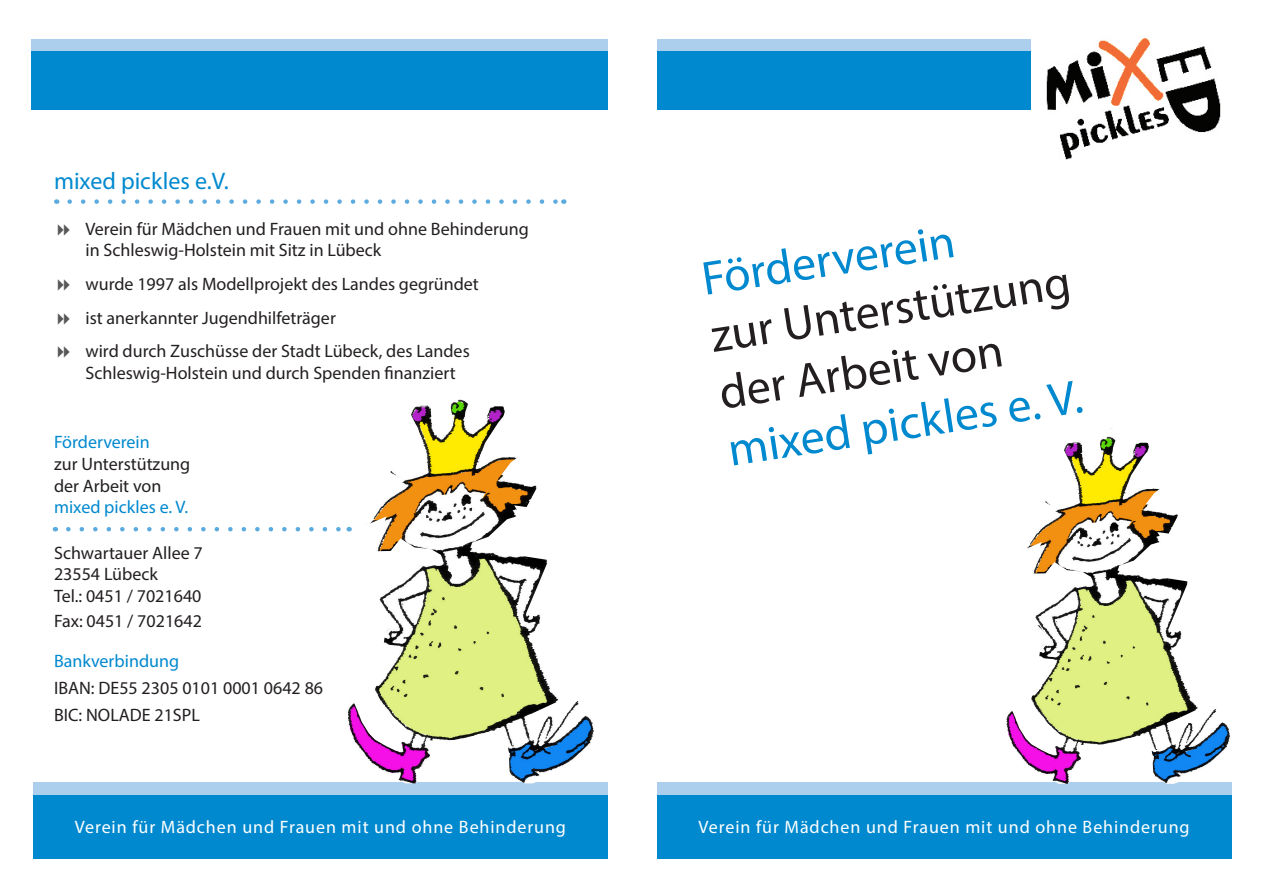
<style>
.page{position:relative;width:1263px;height:893px;background:#fff}
.page>*{position:absolute;margin:0;border:0;box-sizing:border-box;transform-origin:0 0}
.t1{font:48px/57.6px "Myriad Pro";color:#231f20}
.t2{font:48px "Myriad Pro";color:#0089cf}
.t3{font:24px "Myriad Pro";color:#0089cf}
.t4{font:18px/21.6px "Myriad Pro";color:#231f20}
.t5{font:18px "Myriad Pro";letter-spacing:.05em;color:#fff}
.t6{font:18px "Myriad Pro";color:#0089cf}
.s1{color:#0089cf}
</style>
<div class="page">
<div style="left:657px;top:796px;width:574px;height:63px;background:#0089cf"></div>
<div style="left:657px;top:782px;width:574px;height:13px;background:#accfed"></div>
<div style="left:33px;top:796px;width:574px;height:63px;background:#0089cf"></div>
<div style="left:33px;top:782px;width:574px;height:13px;background:#accfed"></div>
<svg style="left:68px;top:527px;width:273px;height:4px"></svg>
<img style="left:346px;top:399px;width:248px;height:384px">
<div style="left:657px;top:51px;width:552px;height:58px;background:#0089cf"></div>
<div style="left:657px;top:39px;width:552px;height:12px;background:#accfed"></div>
<div style="left:1031px;top:24px;width:196px;height:147px;background:#fff"></div>
<img style="left:1047px;top:38px;width:174px;height:122px">
<div style="left:32px;top:51px;width:576px;height:58px;background:#0089cf"></div>
<div style="left:32px;top:39px;width:576px;height:12px;background:#accfed"></div>
<img style="left:1006px;top:428px;width:226px;height:356px">
<svg style="left:70px;top:199px;width:487px;height:5px"></svg>
<p class="t3" style="left:54px;top:166px;width:176px">mixed pickles e.V.</p>
<p class="t4" style="left:86px;top:218px;width:445px">Verein für Mädchen und Frauen mit und ohne Behinderung</p>
<p class="t4" style="left:86px;top:239px;width:297px">in Schleswig-Holstein mit Sitz in Lübeck</p>
<p class="t4" style="left:86px;top:273px;width:395px">wurde 1997 als Modellprojekt des Landes gegründet</p>
<p class="t4" style="left:86px;top:306px;width:252px">ist anerkannter Jugendhilfeträger</p>
<p class="t4" style="left:86px;top:340px;width:386px">wird durch Zuschüsse der Stadt Lübeck, des Landes</p>
<p class="t4" style="left:86px;top:362px;width:372px">Schleswig-Holstein und durch Spenden finanziert</p>
<p class="t4" style="left:54px;top:431px;width:138px"><span class="s1">Förderverein<br></span>zur Unterstützung der Arbeit von</p>
<p class="t6" style="left:54px;top:496px;width:136px">mixed pickles e. V.</p>
<p class="t4" style="left:54px;top:542px;width:150px">Schwartauer Allee 7</p>
<p class="t4" style="left:54px;top:563px;width:105px">23554 Lübeck</p>
<p class="t4" style="left:54px;top:585px;width:149px">Tel.: 0451 / 7021640</p>
<p class="t4" style="left:54px;top:610px;width:149px">Fax: 0451 / 7021642</p>
<p class="t6" style="left:54px;top:650px;width:127px">Bankverbindung</p>
<p class="t4" style="left:54px;top:677px;width:271px">IBAN: DE55 2305 0101 0001 0642 86</p>
<p class="t4" style="left:54px;top:704px;width:147px">BIC: NOLADE 21SPL</p>
<p class="t1" style="left:697px;top:251px;width:365px;rotate:-9deg"><span class="s1">Förderverein<br></span>zur Unterstützung der Arbeit von</p>
<p class="t2" style="left:724px;top:422px;width:359px;rotate:-9deg">mixed pickles e. V.</p>
<p class="t5" style="left:75px;top:816px;width:493px">Verein für Mädchen und Frauen mit und ohne Behinderung</p>
<p class="t5" style="left:698px;top:816px;width:493px">Verein für Mädchen und Frauen mit und ohne Behinderung</p>
</div>
